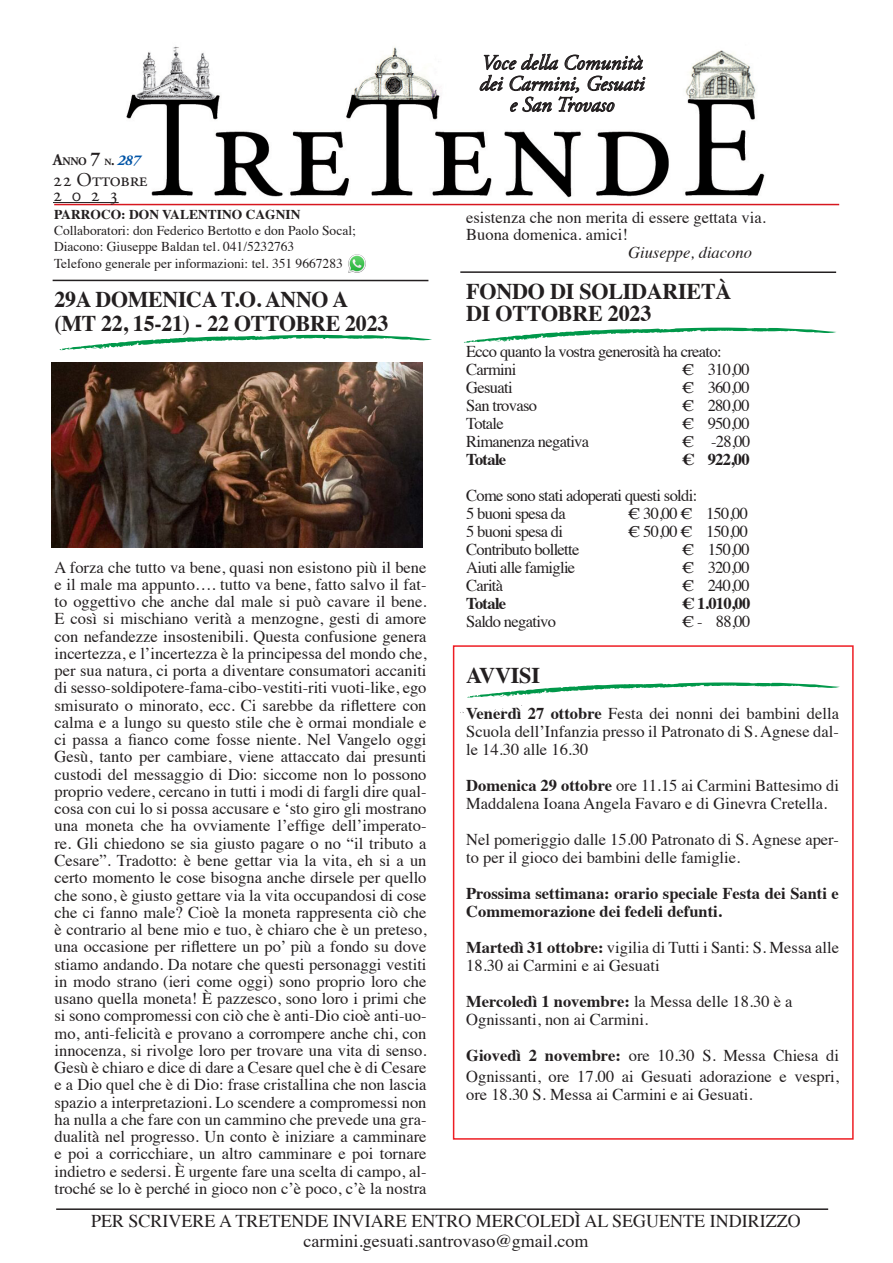
<style>
.page{position:relative;width:893px;height:1263px;background:#fff}
.page>*{position:absolute;margin:0;border:0;box-sizing:border-box;transform-origin:0 0}
.t1{font:700 22.5px "Times";letter-spacing:-.01em;color:#231f20}
.t2{font:italic 21px "Adobe Garamond Pro";color:#231f20}
.t3{font:19.5px "Adobe Garamond Pro";letter-spacing:-.01em;color:#231f20}
.t4{font:18px "Times";color:#231f20}
.t5{font:16.5px/17.2px "Times";color:#231f20}
.t6{font:16.5px "Times";letter-spacing:-.04em;color:#231f20}
.t7{font:700 16.5px/18px "Times";color:#231f20}
.t8{font:italic 16.5px "Times";color:#231f20}
.t9{font:13.5px "Times";color:#231f20}
.t10{font:700 13.5px "Times";color:#231f20}
.t11{font:700 11.55px "Adobe Garamond Pro";color:#231f20;scale:.95 1}
.s1{font-size:16.5px}
.s2{font-size:19.5px}
.s3{font-size:9.45px}
.s4{font-size:13.5px}
.s5{font-style:italic;font-size:15px;color:#0154a6}
.s6{font-weight:700}
</style>
<div class="page">
<img style="left:90px;top:46px;width:711px;height:158px">
<hr style="left:54px;top:204px;width:785px;height:1px;background:#d7171f">
<svg style="left:480px;top:54px;width:165px;height:58px"></svg>
<hr style="left:53px;top:202px;width:66px;height:1px;background:#231f20">
<hr style="left:56px;top:1208px;width:772px;height:2px;background:#231f20">
<hr style="left:53px;top:280px;width:375px;height:1px;background:#231f20">
<img style="left:348px;top:254px;width:18px;height:19px">
<svg style="left:59px;top:335px;width:373px;height:15px"></svg>
<svg style="left:467px;top:682px;width:373px;height:16px"></svg>
<hr style="left:460px;top:271px;width:376px;height:2px;background:#231f20">
<svg style="left:464px;top:327px;width:372px;height:16px"></svg>
<img style="left:51px;top:362px;width:371px;height:186px">
<div style="left:453px;top:645px;width:401px;height:495px;border:2px solid #ee1d23"></div>
<p class="t11" style="left:53px;top:154px;width:93px"><span class="s1">A</span>NNO <span class="s2">7</span> <span class="s3">N</span><span class="s4">.</span> <span class="s5">287</span></p>
<p class="t3" style="left:53px;top:168px;width:96px">22 Ottobre</p>
<p class="t3" style="left:53px;top:183px;width:67px">2 0 2 3</p>
<p class="t10" style="left:54px;top:202px;width:248px">PARROCO: DON VALENTINO CAGNIN</p>
<p class="t9" style="left:54px;top:218px;width:303px">Collaboratori: don Federico Bertotto e don Paolo Socal;</p>
<p class="t9" style="left:54px;top:234px;width:242px">Diacono: Giuseppe Baldan tel. 041/5232763</p>
<p class="t9" style="left:54px;top:250px;width:290px">Telefono generale per informazioni: tel. 351 9667283</p>
<p class="t1" style="left:54px;top:278px;width:295px">29A DOMENICA T.O. ANNO A</p>
<p class="t1" style="left:54px;top:302px;width:335px">(MT 22, 15-21) - 22 OTTOBRE 2023</p>
<p class="t5" style="left:54px;top:557px;width:374px;text-align:justify">A forza che tutto va bene, quasi non esistono più il bene e il male ma appunto…. tutto va bene, fatto salvo il fat&shy;to oggettivo che anche dal male si può cavare il bene.<br>E così si mischiano verità a menzogne, gesti di amore con nefandezze insostenibili. Questa confusione genera incertezza, e l’incertezza è la principessa del mondo che, per sua natura, ci porta a diventare consumatori accaniti di sesso-soldipotere-fama-cibo-vestiti-riti vuoti-like, ego smisurato o minorato, ecc. Ci sarebbe da riflettere con calma e a lungo su questo stile che è ormai mondiale e ci passa a fianco come fosse niente. Nel Vangelo oggi Gesù, tanto per cambiare, viene attaccato dai presunti custodi del messaggio di Dio: siccome non lo possono proprio vedere, cercano in tutti i modi di fargli dire qual&shy;cosa con cui lo si possa accusare e ‘sto giro gli mostrano una moneta che ha ovviamente l’effige dell’imperato&shy;re. Gli chiedono se sia giusto pagare o no “il tributo a Cesare”. Tradotto: è bene gettar via la vita, eh si a un certo momento le cose bisogna anche dirsele per quello che sono, è giusto gettare via la vita occupandosi di cose che ci fanno male? Cioè la moneta rappresenta ciò che è contrario al bene mio e tuo, è chiaro che è un preteso, una occasione per riflettere un po’ più a fondo su dove stiamo andando. Da notare che questi personaggi vestiti in modo strano (ieri come oggi) sono proprio loro che usano quella moneta! È pazzesco, sono loro i primi che si sono compromessi con ciò che è anti-Dio cioè anti-uo&shy;mo, anti-felicità e provano a corrompere anche chi, con innocenza, si rivolge loro per trovare una vita di senso.<br>Gesù è chiaro e dice di dare a Cesare quel che è di Cesare e a Dio quel che è di Dio: frase cristallina che non lascia spazio a interpretazioni. Lo scendere a compromessi non ha nulla a che fare con un cammino che prevede una gra&shy;dualità nel progresso. Un conto è iniziare a camminare e poi a corricchiare, un altro camminare e poi tornare indietro e sedersi. È urgente fare una scelta di campo, al&shy;troché se lo è perché in gioco non c’è poco, c’è la nostra</p>
<p class="t2" style="left:482px;top:50px;width:162px">Voce della Comunità</p>
<p class="t2" style="left:479px;top:71px;width:166px">dei Carmini, Gesuati</p>
<p class="t2" style="left:510px;top:92px;width:106px">e San Trovaso</p>
<p class="t5" style="left:466px;top:207px;width:301px">esistenza che non merita di essere gettata via.</p>
<p class="t5" style="left:466px;top:225px;width:163px">Buona domenica. amici!</p>
<p class="t8" style="left:628px;top:238px;width:125px">Giuseppe, diacono</p>
<p class="t1" style="left:466px;top:269px;width:267px">FONDO DI SOLIDARIETÀ</p>
<p class="t1" style="left:466px;top:292px;width:187px">DI OTTOBRE 2023</p>
<p class="t6" style="left:466px;top:336px;width:257px">Ecco quanto la vostra generosità ha creato:</p>
<p class="t6" style="left:466px;top:354px;width:52px">Carmini</p>
<p class="t5" style="left:682px;top:360px;width:69px">€ 310,00</p>
<p class="t6" style="left:466px;top:372px;width:48px">Gesuati</p>
<p class="t5" style="left:682px;top:378px;width:69px">€ 360,00</p>
<p class="t6" style="left:466px;top:390px;width:72px">San trovaso</p>
<p class="t5" style="left:682px;top:396px;width:69px">€ 280,00</p>
<p class="t5" style="left:466px;top:414px;width:39px">Totale</p>
<p class="t5" style="left:682px;top:414px;width:69px">€ 950,00</p>
<p class="t6" style="left:466px;top:426px;width:125px">Rimanenza negativa</p>
<p class="t5" style="left:682px;top:432px;width:70px">€ -28,00</p>
<p class="t7" style="left:466px;top:449px;width:42px">Totale</p>
<p class="t7" style="left:682px;top:449px;width:69px">€ 922,00</p>
<p class="t6" style="left:466px;top:480px;width:233px">Come sono stati adoperati questi soldi:</p>
<p class="t6" style="left:466px;top:498px;width:101px">5 buoni spesa da</p>
<p class="t5" style="left:628px;top:504px;width:121px">€ 30,00 € 150,00</p>
<p class="t6" style="left:466px;top:516px;width:98px">5 buoni spesa di</p>
<p class="t5" style="left:628px;top:522px;width:121px">€ 50,00 € 150,00</p>
<p class="t6" style="left:466px;top:534px;width:115px">Contributo bollette</p>
<p class="t5" style="left:682px;top:540px;width:69px">€ 150,00</p>
<p class="t6" style="left:466px;top:552px;width:111px">Aiuti alle famiglie</p>
<p class="t5" style="left:682px;top:558px;width:69px">€ 320,00</p>
<p class="t5" style="left:466px;top:576px;width:39px">Carità</p>
<p class="t5" style="left:682px;top:576px;width:69px">€ 240,00</p>
<p class="t7" style="left:466px;top:593px;width:42px">Totale</p>
<p class="t7" style="left:682px;top:593px;width:70px">€ 1.010,00</p>
<p class="t6" style="left:466px;top:606px;width:91px">Saldo negativo</p>
<p class="t5" style="left:682px;top:612px;width:70px">€ - 88,00</p>
<p class="t1" style="left:466px;top:653px;width:75px">AVVISI</p>
<p class="t5" style="left:466px;top:703px;width:374px;line-height:18px;text-align:justify"><span class="s6">Venerdì 27 ottobre</span> Festa dei nonni dei bambini della Scuola dell’Infanzia presso il Patronato di S. Agnese dal&shy;le 14.30 alle 16.30</p>
<p class="t5" style="left:466px;top:775px;width:374px;line-height:18px"><span class="s6">Domenica 29 ottobre</span> ore 11.15 ai Carmini Battesimo di<br>Maddalena Ioana Angela Favaro e di Ginevra Cretella.</p>
<p class="t5" style="left:466px;top:829px;width:374px;line-height:18px">Nel pomeriggio dalle 15.00 Patronato di S. Agnese aper&shy;to per il gioco dei bambini delle famiglie.</p>
<p class="t7" style="left:466px;top:882px;width:374px">Prossima settimana: orario speciale Festa dei Santi e<br>Commemorazione dei fedeli defunti.</p>
<p class="t5" style="left:466px;top:937px;width:374px;line-height:18px"><span class="s6">Martedì 31 ottobre:</span> vigilia di Tutti i Santi: S. Messa alle<br>18.30 ai Carmini e ai Gesuati</p>
<p class="t5" style="left:466px;top:990px;width:328px;line-height:18.3px"><span class="s6">Mercoledì 1 novembre:</span> la Messa delle 18.30 è a<br>Ognissanti, non ai Carmini.</p>
<p class="t5" style="left:466px;top:1043px;width:374px;line-height:21.3px"><span class="s6">Giovedì 2 novembre:</span> ore 10.30 S. Messa Chiesa di<br>Ognissanti, ore 17.00 ai Gesuati adorazione e vespri,</p>
<p class="t5" style="left:466px;top:1085px;width:288px">ore 18.30 S. Messa ai Carmini e ai Gesuati.</p>
<p class="t4" style="left:91px;top:1204px;width:711px">PER SCRIVERE A TRETENDE INVIARE ENTRO MERCOLEDÌ AL SEGUENTE INDIRIZZO</p>
<p class="t4" style="left:303px;top:1224px;width:287px">carmini.gesuati.santrovaso@gmail.com</p>
</div>
